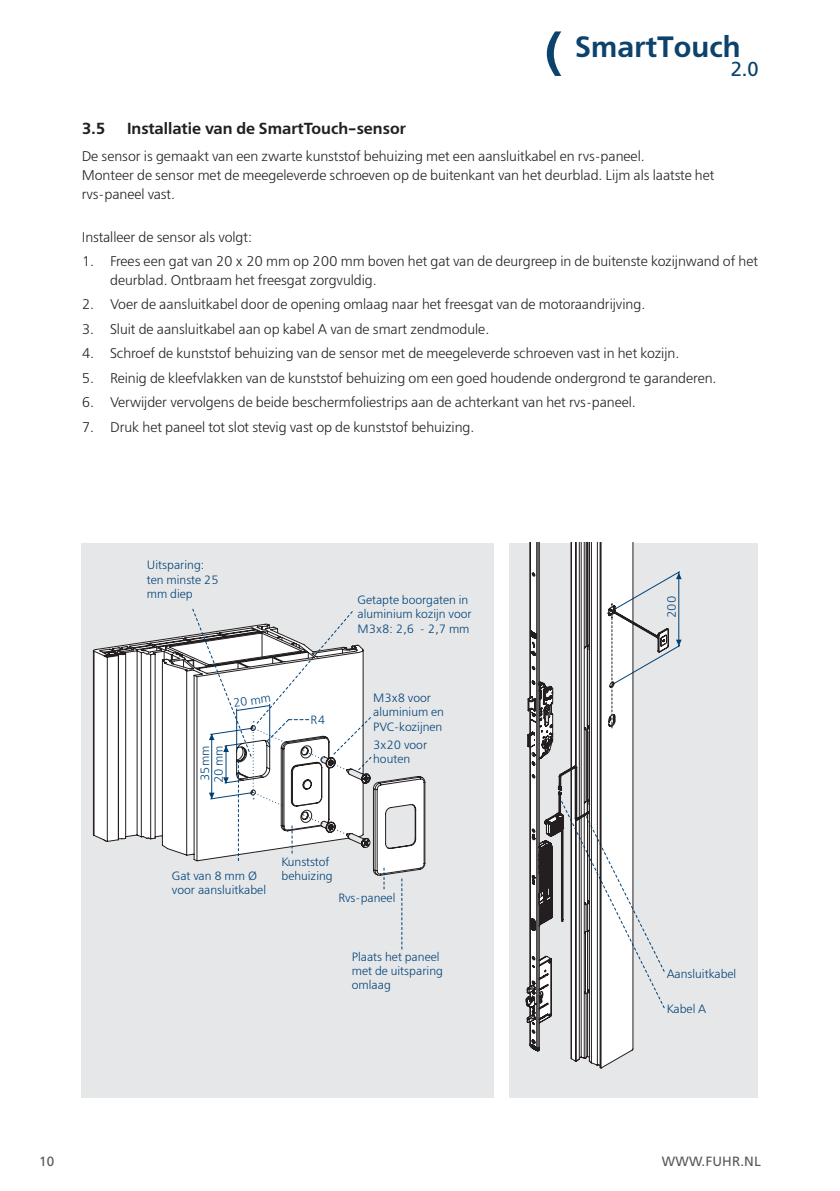
<style>
.page{position:relative;width:840px;height:1191px;background:#fff}
.page>*{position:absolute;margin:0;border:0;box-sizing:border-box;transform-origin:0 0}
.t1{font:600 29.4px "Free Set";color:#0c426b}
.t2{font:20.2px "Free Set";color:#0c426b}
.t3{font:600 16px "Free Set";color:#231f20}
.t4{font:300 14px/18.8px "Free Set";letter-spacing:-.005em;color:#231f20}
.t5{font:13.4px "Free Set";letter-spacing:.01em;color:#57585a}
.t6{font:300 12px/14.4px "Free Set";color:#004175}
</style>
<div class="page">
<svg style="left:546px;top:31px;width:15px;height:45px"></svg>
<div style="left:82px;top:543px;width:411px;height:554px;background:#e6e7e9"></div>
<div style="left:509px;top:543px;width:248px;height:554px;background:#e6e7e9"></div>
<svg style="left:534px;top:1050px;width:99px;height:18px"></svg>
<svg style="left:93px;top:634px;width:98px;height:222px;background:#deddde"></svg>
<svg style="left:525px;top:542px;width:156px;height:508px"></svg>
<svg style="left:191px;top:608px;width:234px;height:341px"></svg>
<h1 class="t1" style="left:575px;top:29px;width:167px">SmartTouch</h1>
<h2 class="t2" style="left:730px;top:57px;width:29px">2.0</h2>
<p class="t3" style="left:82px;top:119px;width:25px">3.5</p>
<p class="t3" style="left:127px;top:119px;width:280px">Installatie van de SmartTouch-sensor</p>
<p class="t4" style="left:82px;top:147px;width:634px">De sensor is gemaakt van een zwarte kunststof behuizing met een aansluitkabel en rvs-paneel.<br>Monteer de sensor met de meegeleverde schroeven op de buitenkant van het deurblad. Lijm als laatste het rvs-paneel vast.</p>
<p class="t4" style="left:82px;top:228px;width:172px">Installeer de sensor als volgt:</p>
<p class="t4" style="left:110px;top:252px;width:649px;text-indent:-28px">1. Frees een gat van 20 x 20 mm op 200 mm boven het gat van de deurgreep in de buitenste kozijnwand of het deurblad. Ontbraam het freesgat zorgvuldig.</p>
<p class="t4" style="left:82px;top:295px;width:564px">2. Voer de aansluitkabel door de opening omlaag naar het freesgat van de motoraandrijving.</p>
<p class="t4" style="left:82px;top:320px;width:409px">3. Sluit de aansluitkabel aan op kabel A van de smart zendmodule.</p>
<p class="t4" style="left:82px;top:344px;width:598px">4. Schroef de kunststof behuizing van de sensor met de meegeleverde schroeven vast in het kozijn.</p>
<p class="t4" style="left:82px;top:369px;width:636px">5. Reinig de kleefvlakken van de kunststof behuizing om een goed houdende ondergrond te garanderen.</p>
<p class="t4" style="left:82px;top:393px;width:555px">6. Verwijder vervolgens de beide beschermfoliestrips aan de achterkant van het rvs-paneel.</p>
<p class="t4" style="left:82px;top:418px;width:394px">7. Druk het paneel tot slot stevig vast op de kunststof behuizing.</p>
<p class="t6" style="left:147px;top:558px;width:73px">Uitsparing: ten minste 25 mm diep</p>
<p class="t6" style="left:232px;top:696px;width:40px;rotate:-9deg">20 mm</p>
<p class="t6" style="left:198px;top:783px;width:40px;line-height:13.8px;rotate:-90deg">35 mm<br>20 mm</p>
<p class="t6" style="left:310px;top:713px;width:16px">R4</p>
<p class="t6" style="left:357px;top:592px;width:116px">Getapte boorgaten in aluminium kozijn voor<br>M3x8: 2,6 - 2,7 mm</p>
<p class="t6" style="left:373px;top:690px;width:72px">M3x8 voor aluminium en<br>PVC-kozijnen</p>
<p class="t6" style="left:373px;top:737px;width:56px">3x20 voor houten</p>
<p class="t6" style="left:172px;top:868px;width:95px">Gat van 8 mm Ø voor aansluitkabel</p>
<p class="t6" style="left:281px;top:854px;width:53px">Kunststof behuizing</p>
<p class="t6" style="left:338px;top:891px;width:58px">Rvs-paneel</p>
<p class="t6" style="left:351px;top:949px;width:92px">Plaats het paneel met de uitsparing omlaag</p>
<p class="t6" style="left:664px;top:618px;width:24px;rotate:-90deg">200</p>
<p class="t6" style="left:666px;top:966px;width:71px">Aansluitkabel</p>
<p class="t6" style="left:666px;top:1001px;width:41px">Kabel A</p>
<p class="t5" style="left:39px;top:1153px;width:16px">10</p>
<p class="t5" style="left:661px;top:1153px;width:100px">WWW.FUHR.NL</p>
</div>
